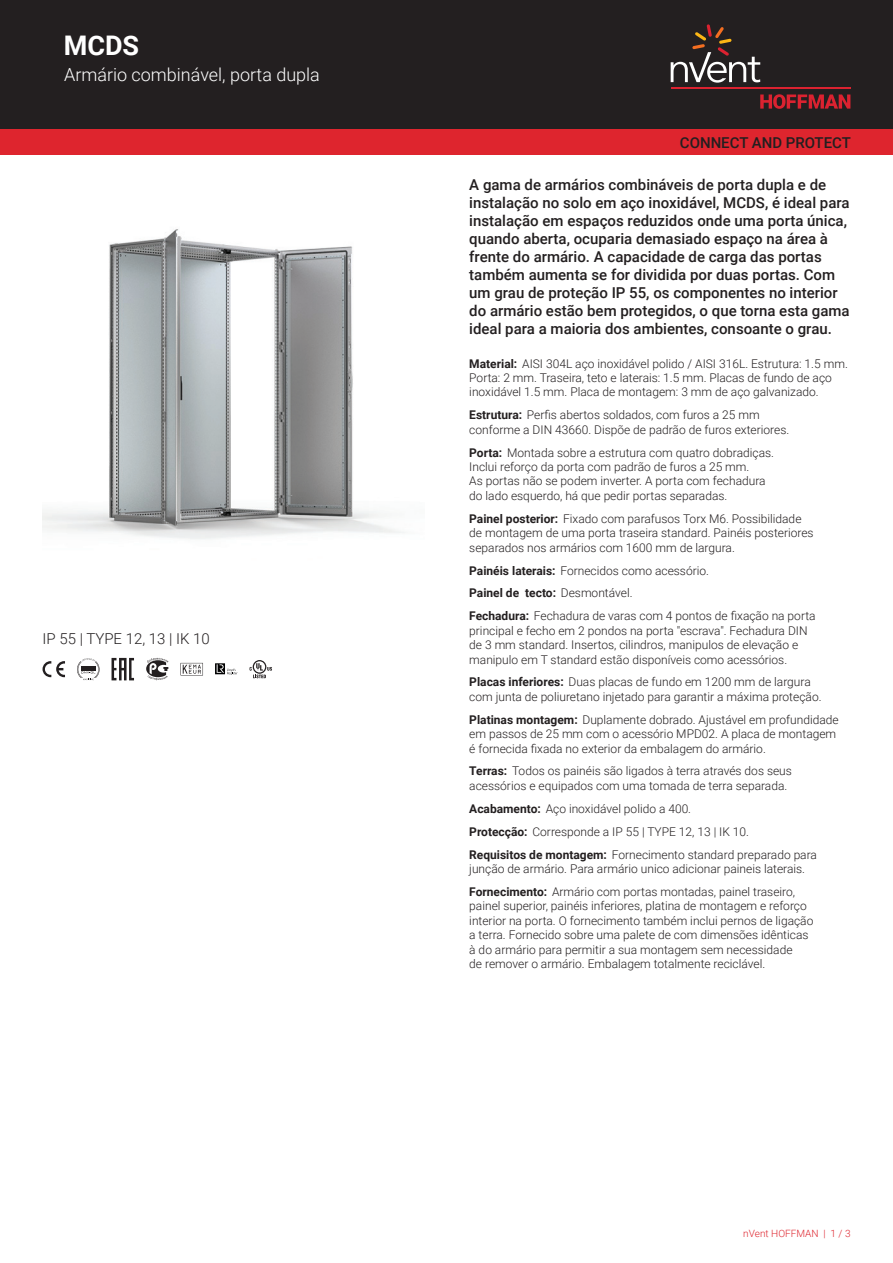
<style>
.page{position:relative;width:893px;height:1263px;background:#fff}
.page>*{position:absolute;margin:0;border:0;box-sizing:border-box;transform-origin:0 0}
.t1{font:700 27px "Roboto";color:#fff}
.t2{font:300 18px "Roboto";color:#fff}
.t3{font:500 15px/18px "Roboto";color:#231f20}
.t4{font:300 15px "Roboto";color:#231f20}
.t5{font:300 12px/14.4px "Roboto";color:#231f20}
.t6{font:300 10.05px "Roboto";color:#de252e}
.s1{font-weight:700}
</style>
<div class="page">
<div style="left:0;top:0;width:893px;height:129px;background:#231f20"></div>
<svg style="left:760px;top:94px;width:90px;height:15px"></svg>
<hr style="left:671px;top:88px;width:179px;height:1px;background:#db2230">
<svg style="left:671px;top:24px;width:89px;height:59px"></svg>
<div style="left:0;top:129px;width:893px;height:26px;background:#de252e"></div>
<img style="left:43px;top:229px;width:362px;height:310px">
<svg style="left:43px;top:661px;width:22px;height:16px"></svg>
<svg style="left:77px;top:658px;width:23px;height:22px"></svg>
<svg style="left:112px;top:658px;width:22px;height:22px"></svg>
<svg style="left:146px;top:658px;width:22px;height:22px"></svg>
<svg style="left:181px;top:663px;width:22px;height:12px"></svg>
<svg style="left:215px;top:663px;width:23px;height:12px"></svg>
<svg style="left:250px;top:660px;width:22px;height:18px"></svg>
<h1 class="t1" style="left:64px;top:27px;width:77px">MCDS</h1>
<h2 class="t2" style="left:64px;top:62px;width:257px">Armário combinável, porta dupla</h2>
<p class="t4" style="left:43px;top:628px;width:169px">IP 55 | TYPE 12, 13 | IK 10</p>
<p class="t3" style="left:680px;top:133px;width:173px">CONNECT AND PROTECT</p>
<p class="t3" style="left:469px;top:175px;width:382px">A gama de armários combináveis de porta dupla e de instalação no solo em aço inoxidável, MCDS, é ideal para instalação em espaços reduzidos onde uma porta única, quando aberta, ocuparia demasiado espaço na área à frente do armário. A capacidade de carga das portas também aumenta se for dividida por duas portas. Com um grau de proteção IP 55, os componentes no interior do armário estão bem protegidos, o que torna esta gama ideal para a maioria dos ambientes, consoante o grau.</p>
<p class="t5" style="left:469px;top:356px;width:380px"><span class="s1">Material:</span> AISI 304L aço inoxidável polido / AISI 316L. Estrutura: 1.5 mm.<br>Porta: 2 mm. Traseira, teto e laterais: 1.5 mm. Placas de fundo de aço inoxidável 1.5 mm. Placa de montagem: 3 mm de aço galvanizado.</p>
<p class="t5" style="left:469px;top:407px;width:321px"><span class="s1">Estrutura:</span> Perfis abertos soldados, com furos a 25 mm conforme a DIN 43660. Dispõe de padrão de furos exteriores.</p>
<p class="t5" style="left:469px;top:445px;width:306px"><span class="s1">Porta:</span> Montada sobre a estrutura com quatro dobradiças.<br>Inclui reforço da porta com padrão de furos a 25 mm.<br>As portas não se podem inverter. A porta com fechadura do lado esquerdo, há que pedir portas separadas.</p>
<p class="t5" style="left:469px;top:511px;width:346px"><span class="s1">Painel posterior:</span> Fixado com parafusos Torx M6. Possibilidade de montagem de uma porta traseira standard. Painéis posteriores separados nos armários com 1600 mm de largura.</p>
<p class="t5" style="left:469px;top:558px;width:348px;line-height:23px"><span class="s1">Painéis laterais:</span> Fornecidos como acessório.<br><span class="s1">Painel de tecto:</span> Desmontável.<br><span class="s1">Fechadura:</span> Fechadura de varas com 4 pontos de fixação na porta</p>
<p class="t5" style="left:469px;top:623px;width:340px">principal e fecho em 2 pondos na porta "escrava". Fechadura DIN de 3 mm standard. Insertos, cilindros, manipulos de elevação e manipulo em T standard estão disponíveis como acessórios.</p>
<p class="t5" style="left:469px;top:674px;width:354px"><span class="s1">Placas inferiores:</span> Duas placas de fundo em 1200 mm de largura com junta de poliuretano injetado para garantir a máxima proteção.</p>
<p class="t5" style="left:469px;top:712px;width:371px"><span class="s1">Platinas montagem:</span> Duplamente dobrado. Ajustável em profundidade em passos de 25 mm com o acessório MPD02. A placa de montagem é fornecida fixada no exterior da embalagem do armário.</p>
<p class="t5" style="left:469px;top:763px;width:324px"><span class="s1">Terras:</span> Todos os painéis são ligados à terra através dos seus acessórios e equipados com uma tomada de terra separada.</p>
<p class="t5" style="left:469px;top:796px;width:349px;line-height:23px"><span class="s1">Acabamento:</span> Aço inoxidável polido a 400.<br><span class="s1">Protecção:</span> Corresponde a IP 55 | TYPE 12, 13 | IK 10.<br><span class="s1">Requisitos de montagem:</span> Fornecimento standard preparado para</p>
<p class="t5" style="left:469px;top:857px;width:337px;line-height:23px">junção de armário. Para armário unico adicionar paineis laterais.<br><span class="s1">Fornecimento:</span> Armário com portas montadas, painel traseiro,</p>
<p class="t5" style="left:469px;top:898px;width:346px">painel superior, painéis inferiores, platina de montagem e reforço interior na porta. O fornecimento também inclui pernos de ligação a terra. Fornecido sobre uma palete de com dimensões idênticas à do armário para permitir a sua montagem sem necessidade<br>de remover o armário. Embalagem totalmente reciclável.</p>
<p class="t6" style="left:743px;top:1226px;width:109px">nVent HOFFMAN | 1 / 3</p>
</div>
